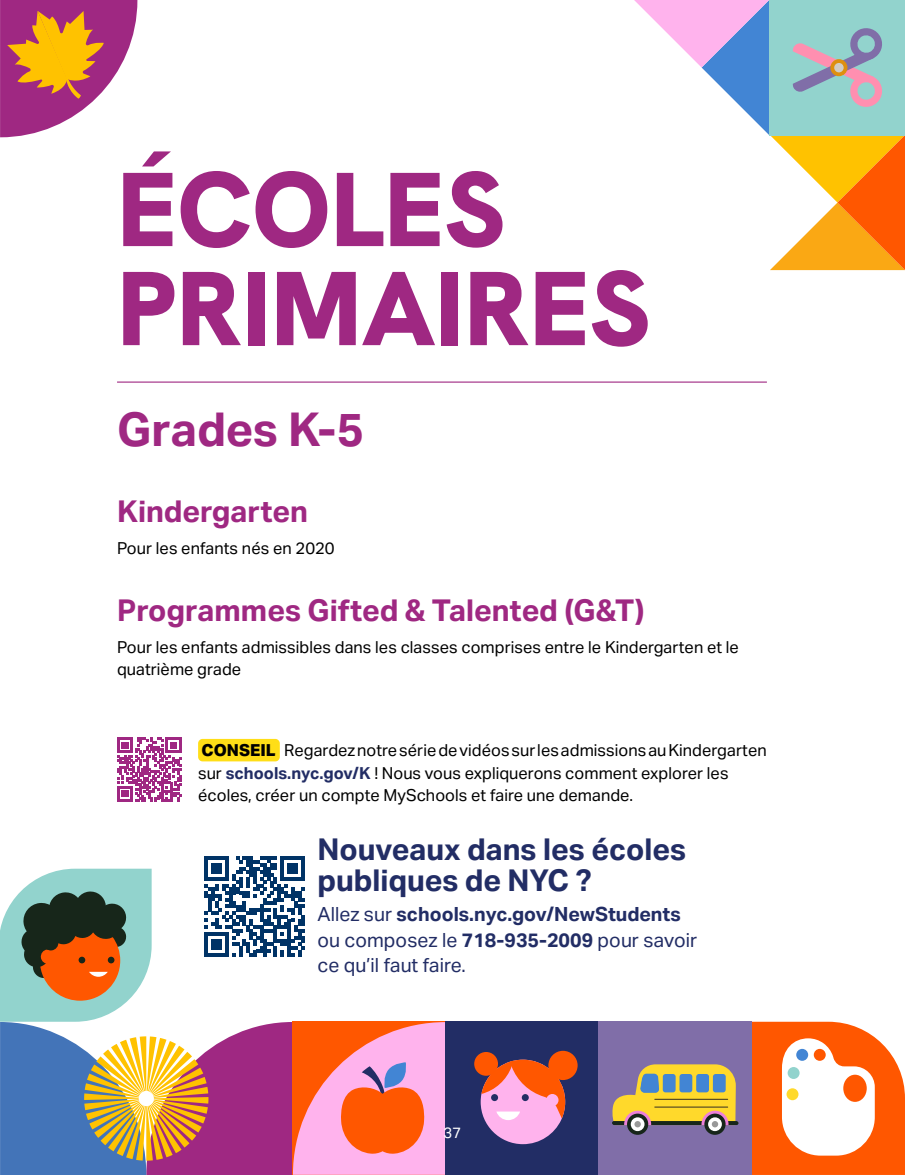
<style>
.page{position:relative;width:905px;height:1175px;background:#fff}
.page>*{position:absolute;margin:0;border:0;box-sizing:border-box;transform-origin:0 0}
.body_-_app_cloices_-_QR{font:900 105px/99px "Hanken Grotesk";color:#9f2882}
.body_-_app_cloices_-_QR-2{font:700 46.5px "Aktiv Grotesk";color:#9f2882}
.body_-_app_cloices_-_QR-3{font:700 30px "Aktiv Grotesk";color:#9f2882}
.body_-_opener_-_QR_head{font:700 30px/31.5px "Aktiv Grotesk";color:#222d65}
.body_-_opener_-_QR_text{font:19.5px/25.5px "Aktiv Grotesk";color:#222d65}
.body_-_app_cloices_-_QR-4{font:16.5px/22.5px "Aktiv Grotesk";color:#000}
.body_-__c__tip{font:16.5px "Aktiv Grotesk";color:#000}
.body_-_app_cloices_-_QR-5{font:800 16.5px "Aktiv Grotesk";color:#000}
.t1{font:15px "Aktiv Grotesk";color:#fff}
.s1{font-weight:700;color:#222d65}
.s2{font-weight:700}
</style>
<div class="page">
<svg style="left:751px;top:1021px;width:153px;height:153px"></svg>
<div style="left:813px;top:1048px;width:12px;height:12px;background:#ff5700;border-radius:50%"></div>
<div style="left:796px;top:1048px;width:12px;height:12px;background:#4285d4;border-radius:50%"></div>
<div style="left:787px;top:1067px;width:12px;height:12px;background:#92d3cd;border-radius:50%"></div>
<div style="left:786px;top:1088px;width:12px;height:12px;background:#ffd92b;border-radius:50%"></div>
<svg style="left:0;top:0;width:137px;height:137px"></svg>
<div style="left:445px;top:1022px;width:153px;height:152px;background:#222d65"></div>
<svg style="left:480px;top:1059px;width:85px;height:85px"></svg>
<div style="left:474px;top:1052px;width:24px;height:23px;background:#ff5700;border-radius:50%"></div>
<div style="left:548px;top:1050px;width:29px;height:30px;background:#ff5700;border-radius:50%"></div>
<div style="left:546px;top:1094px;width:12px;height:12px;background:#ffb3ed;border-radius:50%"></div>
<div style="left:598px;top:1022px;width:153px;height:152px;background:#806ea8"></div>
<hr style="left:612px;top:1121px;width:126px;height:4px;background:#17261a;border-radius:2px">
<div style="left:627px;top:1113px;width:21px;height:21px;background:#17261a;border-radius:50%"></div>
<svg style="left:630px;top:1117px;width:14px;height:14px"></svg>
<div style="left:634px;top:1121px;width:7px;height:6px;background:#999;border-radius:50%"></div>
<svg style="left:612px;top:1064px;width:123px;height:61px"></svg>
<svg style="left:704px;top:1113px;width:21px;height:21px"></svg>
<div style="left:708px;top:1117px;width:14px;height:14px;background:#fff;border-radius:50%"></div>
<div style="left:711px;top:1121px;width:7px;height:6px;background:#999;border-radius:50%"></div>
<div style="left:712px;top:1074px;width:13px;height:18px;background:#4285d4;border-radius:3px"></div>
<div style="left:696px;top:1074px;width:13px;height:18px;background:#4285d4;border-radius:3px"></div>
<div style="left:679px;top:1074px;width:13px;height:18px;background:#4285d4;border-radius:3px"></div>
<div style="left:662px;top:1074px;width:13px;height:18px;background:#4285d4;border-radius:3px"></div>
<hr style="left:654px;top:1106px;width:74px;height:1px;background:#1a171f">
<hr style="left:654px;top:1098px;width:74px;height:1px;background:#1a171f">
<svg style="left:634px;top:0;width:270px;height:270px"></svg>
<hr style="left:117px;top:381px;width:649px;height:1px;background:#9f2882">
<div style="left:198px;top:739px;width:82px;height:22px;background:#ffde17;border-radius:4px"></div>
<svg style="left:117px;top:737px;width:64px;height:64px"></svg>
<svg style="left:0;top:856px;width:445px;height:318px"></svg>
<p class="body_-_app_cloices_-_QR" style="left:117px;top:158px;width:535px">ÉCOLES<br>PRIMAIRES</p>
<p class="body_-_app_cloices_-_QR-2" style="left:117px;top:402px;width:248px">Grades K-5</p>
<p class="body_-_app_cloices_-_QR-3" style="left:117px;top:494px;width:192px">Kindergarten</p>
<p class="body_-_app_cloices_-_QR-4" style="left:117px;top:537px;width:219px">Pour les enfants nés en 2020</p>
<p class="body_-_app_cloices_-_QR-3" style="left:117px;top:593px;width:529px">Programmes Gifted &amp; Talented (G&amp;T)</p>
<p class="body_-_app_cloices_-_QR-4" style="left:117px;top:636px;width:623px">Pour les enfants admissibles dans les classes comprises entre le Kindergarten et le quatrième grade</p>
<p class="body_-_app_cloices_-_QR-5" style="left:202px;top:740px;width:75px">CONSEIL</p>
<p class="body_-_app_cloices_-_QR-4" style="left:198px;top:739px;width:570px;text-indent:86px">Regardez notre série de vidéos sur les admissions au Kindergarten sur <span class="s1">schools.nyc.gov/K</span> ! Nous vous expliquerons comment explorer les</p>
<p class="body_-__c__tip" style="left:198px;top:786px;width:436px">écoles, créer un compte MySchools et faire une demande.</p>
<p class="body_-_opener_-_QR_head" style="left:317px;top:833px;width:370px">Nouveaux dans les écoles publiques de NYC ?</p>
<p class="body_-_opener_-_QR_text" style="left:317px;top:902px;width:381px">Allez sur <span class="s2">schools.nyc.gov/NewStudents </span>ou composez le <span class="s2">718-935-2009</span> pour savoir ce qu’il faut faire.</p>
<p class="t1" style="left:443px;top:1123px;width:19px">37</p>
</div>
